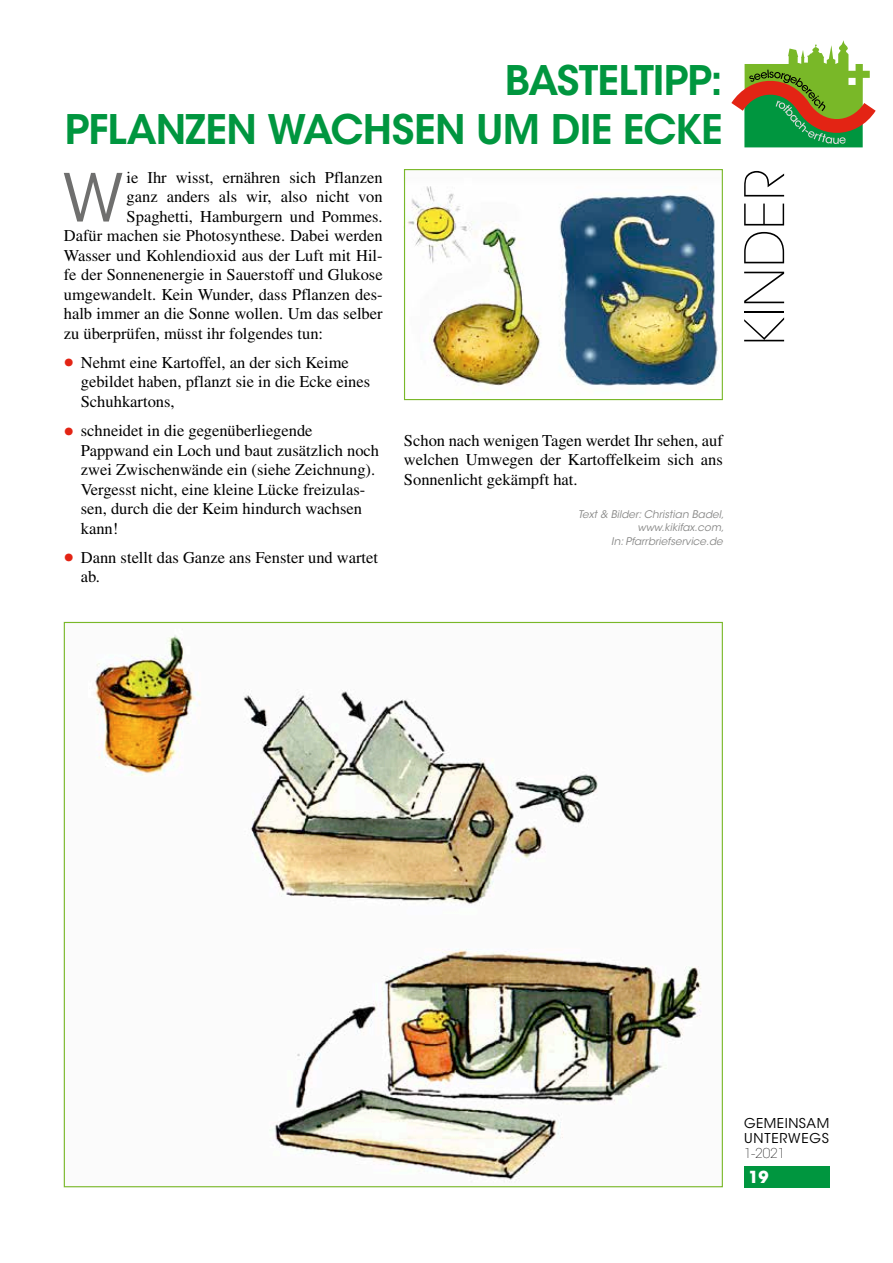
<style>
.page{position:relative;width:893px;height:1263px;background:#fff}
.page>*{position:absolute;margin:0;border:0;box-sizing:border-box;transform-origin:0 0}
.t1{font:65.7px "ITC Avant Garde Std";color:#6f6f6e}
.t2{font:200 54px "ITC Avant Garde Std";color:#000}
.t3{font:600 40.5px/48.8px "ITC Avant Garde Std";letter-spacing:-.02em;color:#00963f;text-align:right}
.t4{font:16.5px/19.5px "Times LT Std";color:#000}
.t5{font:700 16.5px "ITC Avant Garde Std";color:#fff}
.t6{font:13.5px/15px "ITC Avant Garde Std";letter-spacing:.045em;color:#000}
.t7{font:200 13.5px "ITC Avant Garde Std";color:#000}
.t8{font:italic 10.5px/13.5px "ITC Avant Garde Std";color:#878786;text-align:right}
.s1{font-size:28.8px;color:#e32414}
</style>
<div class="page">
<svg style="left:731px;top:40px;width:145px;height:107px"></svg>
<div style="left:744px;top:1166px;width:85px;height:21px;background:#00963f"></div>
<img style="left:95px;top:635px;width:607px;height:547px">
<img style="left:407px;top:186px;width:311px;height:202px">
<div style="left:404px;top:169px;width:319px;height:231px;border:1px solid #79b828"></div>
<h3 class="t3" style="left:65px;top:56px;width:659px">BASTELTIPP:<br>PFLANZEN WACHSEN UM DIE ECKE</h3>
<h1 class="t1" style="left:63px;top:158px;width:62px">W</h1>
<p class="t4" style="left:127px;top:167px;width:258px">ie Ihr wisst, ernähren sich Pflanzen</p>
<p class="t4" style="left:127px;top:187px;width:258px">ganz anders als wir, also nicht von</p>
<p class="t4" style="left:127px;top:206px;width:255px">Spaghetti, Hamburgern und Pommes.</p>
<p class="t4" style="left:64px;top:226px;width:320px">Dafür machen sie Photosynthese. Dabei werden</p>
<p class="t4" style="left:64px;top:245px;width:320px">Wasser und Kohlendioxid aus der Luft mit Hil-</p>
<p class="t4" style="left:64px;top:265px;width:320px">fe der Sonnenenergie in Sauerstoff und Glukose</p>
<p class="t4" style="left:64px;top:284px;width:320px">umgewandelt. Kein Wunder, dass Pflanzen des-</p>
<p class="t4" style="left:64px;top:304px;width:320px">halb immer an die Sonne wollen. Um das selber</p>
<p class="t4" style="left:64px;top:323px;width:261px">zu überprüfen, müsst ihr folgendes tun:</p>
<p class="t4" style="left:81px;top:352px;width:291px;text-indent:-17px"><span class="s1">•</span> Nehmt eine Kartoffel, an der sich Keime gebildet haben, pflanzt sie in die Ecke eines<br>Schuhkartons,</p>
<p class="t4" style="left:81px;top:421px;width:300px;text-indent:-17px"><span class="s1">•</span> schneidet in die gegenüberliegende Pappwand ein Loch und baut zusätzlich noch zwei Zwischenwände ein (siehe Zeichnung).<br>Vergesst nicht, eine kleine Lücke freizulas&shy;sen, durch die der Keim hindurch wachsen kann!</p>
<p class="t4" style="left:81px;top:547px;width:299px;text-indent:-17px"><span class="s1">•</span> Dann stellt das Ganze ans Fenster und wartet ab.</p>
<p class="t4" style="left:404px;top:430px;width:320px;text-align:justify">Schon nach wenigen Tagen werdet Ihr sehen, auf welchen Umwegen der Kartoffelkeim sich ans Sonnenlicht gekämpft hat.</p>
<p class="t8" style="left:578px;top:507px;width:147px">Text &amp; Bilder: Christian Badel, www.kikifax.com,<br>In: Pfarrbriefservice.de</p>
<h2 class="t2" style="left:733px;top:346px;width:178px;rotate:-90deg">KINDER</h2>
<p class="t6" style="left:744px;top:1115px;width:87px">GEMEINSAM<br>UNTERWEGS</p>
<p class="t7" style="left:744px;top:1145px;width:43px">1-2021</p>
<p class="t5" style="left:748px;top:1166px;width:22px">19</p>
</div>
